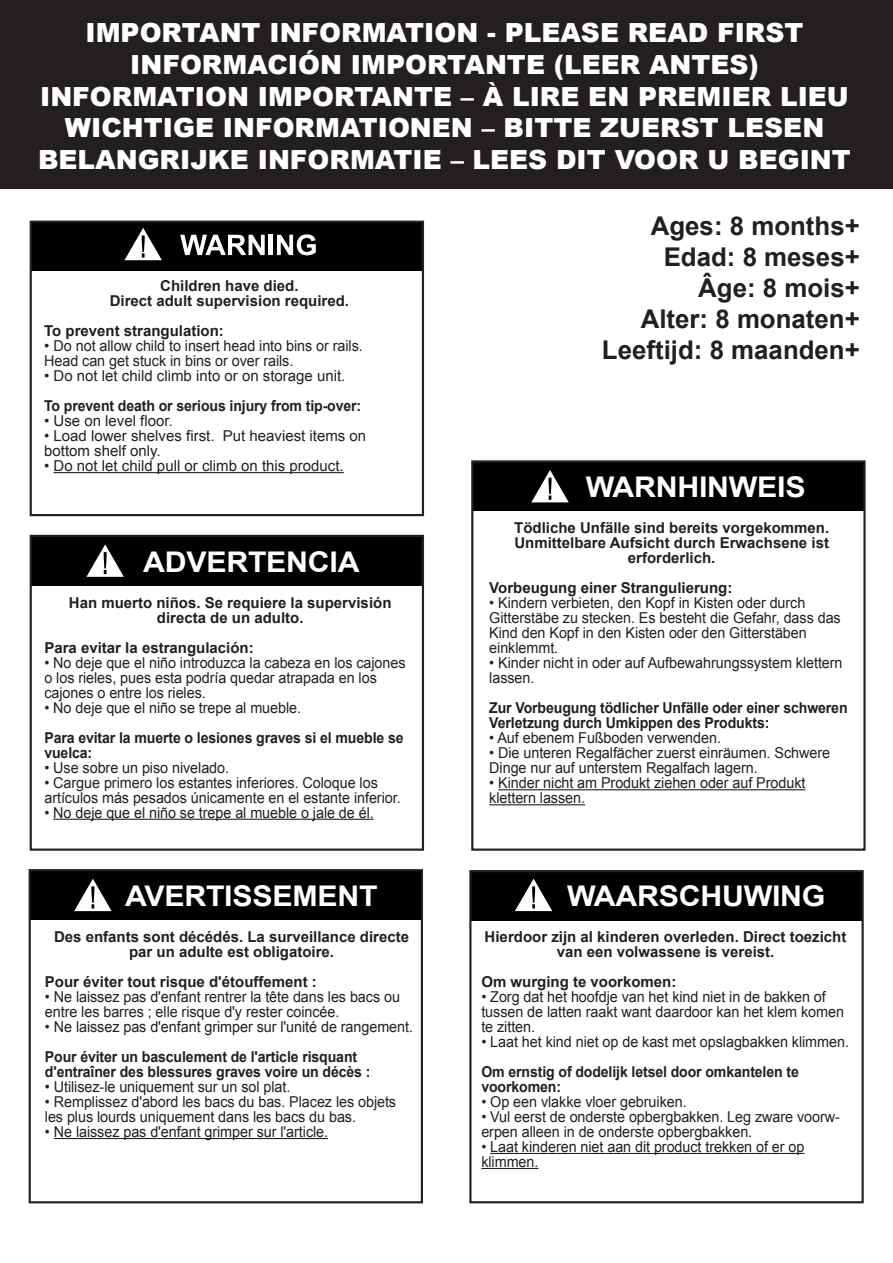
<style>
.page{position:relative;width:893px;height:1263px;background:#fff}
.page>*{position:absolute;margin:0;border:0;box-sizing:border-box;transform-origin:0 0}
.t1{font:700 28.5px "Arial";letter-spacing:-.01em;color:#fff;scale:1.06 1}
.t2{font:900 26.4px/31.7px "Arial";color:#fff;text-align:center}
.t3{font:700 25.8px/31px "Arial";color:#231f20;text-align:right}
.t4{font:15px/15px "Arial";letter-spacing:-.005em;color:#231f20;scale:.96 1}
.t5{font:700 15px/15px "Arial";color:#231f20;text-align:center}
.t6{font:700 15px/15px "Arial";color:#231f20;scale:.94 1}
.t7{font:15px/15px "Arial";letter-spacing:-.005em;color:#231f20}
</style>
<div class="page">
<div style="left:0;top:0;width:893px;height:189px;background:#231f20"></div>
<div style="left:31px;top:222px;width:392px;height:49px;background:#010101"></div>
<hr style="left:54px;top:472px;width:290px;height:1px;background:#231f20">
<svg style="left:124px;top:228px;width:38px;height:32px"></svg>
<svg style="left:180px;top:235px;width:85px;height:20px"></svg>
<hr style="left:269px;top:235px;width:4px;height:20px;background:#fff">
<svg style="left:277px;top:234px;width:39px;height:21px"></svg>
<div style="left:31px;top:536px;width:392px;height:49px;background:#010101"></div>
<hr style="left:53px;top:819px;width:321px;height:1px;background:#231f20">
<svg style="left:86px;top:544px;width:38px;height:33px"></svg>
<div style="left:30px;top:870px;width:392px;height:49px;background:#010101"></div>
<div style="left:470px;top:871px;width:393px;height:49px;background:#010101"></div>
<div style="left:472px;top:461px;width:392px;height:50px;background:#010101"></div>
<hr style="left:54px;top:1138px;width:274px;height:1px;background:#231f20">
<svg style="left:74px;top:879px;width:38px;height:32px"></svg>
<hr style="left:490px;top:1153px;width:314px;height:1px;background:#231f20">
<hr style="left:481px;top:1168px;width:57px;height:1px;background:#231f20">
<svg style="left:515px;top:879px;width:37px;height:32px"></svg>
<hr style="left:498px;top:789px;width:307px;height:1px;background:#231f20">
<hr style="left:489px;top:804px;width:96px;height:1px;background:#231f20">
<svg style="left:531px;top:470px;width:38px;height:32px"></svg>
<div style="left:30px;top:221px;width:394px;height:295px;border:2px solid #232020"></div>
<div style="left:29px;top:869px;width:394px;height:334px;border:2px solid #232020"></div>
<div style="left:469px;top:870px;width:395px;height:333px;border:2px solid #232020"></div>
<div style="left:471px;top:460px;width:395px;height:391px;border:2px solid #232020"></div>
<div style="left:30px;top:535px;width:394px;height:316px;border:2px solid #232020"></div>
<h2 class="t2" style="left:38px;top:16px;width:814px">IMPORTANT INFORMATION - PLEASE READ FIRST INFORMACIÓN IMPORTANTE (LEER ANTES)<br>INFORMATION IMPORTANTE – À LIRE EN PREMIER LIEU WICHTIGE INFORMATIONEN – BITTE ZUERST LESEN BELANGRIJKE INFORMATIE – LEES DIT VOOR U BEGINT</h2>
<p class="t5" style="left:110px;top:279px;width:241px">Children have died.<br>Direct adult supervision required.</p>
<p class="t5" style="left:44px;top:324px;width:181px">To prevent strangulation:</p>
<p class="t7" style="left:44px;top:338px;width:320px">• Do not allow child to insert head into bins or rails.<br>Head can get stuck in bins or over rails.</p>
<p class="t7" style="left:44px;top:368px;width:303px">• Do not let child climb into or on storage unit.</p>
<p class="t6" style="left:44px;top:399px;width:339px">To prevent death or serious injury from tip-over:</p>
<p class="t7" style="left:44px;top:413px;width:130px">• Use on level floor.</p>
<p class="t7" style="left:44px;top:428px;width:324px">• Load lower shelves first. Put heaviest items on bottom shelf only.</p>
<p class="t7" style="left:44px;top:458px;width:301px">• Do not let child pull or climb on this product.</p>
<h1 class="t1" style="left:143px;top:543px;width:206px">ADVERTENCIA</h1>
<p class="t5" style="left:69px;top:595px;width:324px">Han muerto niños. Se requiere la supervisión directa de un adulto.</p>
<p class="t5" style="left:44px;top:640px;width:211px">Para evitar la estrangulación:</p>
<p class="t4" style="left:44px;top:655px;width:378px">• No deje que el niño introduzca la cabeza en los cajones o los rieles, pues esta podría quedar atrapada en los cajones o entre los rieles.</p>
<p class="t4" style="left:44px;top:700px;width:269px">• No deje que el niño se trepe al mueble.</p>
<p class="t6" style="left:44px;top:730px;width:384px">Para evitar la muerte o lesiones graves si el mueble se vuelca:</p>
<p class="t4" style="left:44px;top:760px;width:194px">• Use sobre un piso nivelado.</p>
<p class="t4" style="left:44px;top:775px;width:373px">• Cargue primero los estantes inferiores. Coloque los artículos más pesados únicamente en el estante inferior.</p>
<p class="t4" style="left:44px;top:805px;width:345px">• No deje que el niño se trepe al mueble o jale de él.</p>
<h1 class="t1" style="left:125px;top:877px;width:240px">AVERTISSEMENT</h1>
<p class="t5" style="left:54px;top:929px;width:357px">Des enfants sont décédés. La surveillance directe par un adulte est obligatoire.</p>
<p class="t5" style="left:45px;top:974px;width:273px">Pour éviter tout risque d'étouffement :</p>
<p class="t4" style="left:45px;top:989px;width:371px">• Ne laissez pas d'enfant rentrer la tête dans les bacs ou entre les barres ; elle risque d'y rester coincée.</p>
<p class="t4" style="left:45px;top:1019px;width:385px">• Ne laissez pas d'enfant grimper sur l'unité de rangement.</p>
<p class="t6" style="left:45px;top:1049px;width:348px">Pour éviter un basculement de l'article risquant d'entraîner des blessures graves voire un décès :</p>
<p class="t4" style="left:45px;top:1079px;width:257px">• Utilisez-le uniquement sur un sol plat.</p>
<p class="t4" style="left:45px;top:1094px;width:367px">• Remplissez d'abord les bacs du bas. Placez les objets les plus lourds uniquement dans les bacs du bas.</p>
<p class="t4" style="left:45px;top:1124px;width:297px">• Ne laissez pas d'enfant grimper sur l'article.</p>
<h3 class="t3" style="left:602px;top:211px;width:259px">Ages: 8 months+<br>Edad: 8 meses+<br>Âge: 8 mois+<br>Alter: 8 monaten+<br>Leeftijd: 8 maanden+</h3>
<h1 class="t1" style="left:586px;top:468px;width:209px">WARNHINWEIS</h1>
<p class="t5" style="left:514px;top:521px;width:317px">Tödliche Unfälle sind bereits vorgekommen.<br>Unmittelbare Aufsicht durch Erwachsene ist erforderlich.</p>
<p class="t5" style="left:489px;top:581px;width:245px">Vorbeugung einer Strangulierung:</p>
<p class="t4" style="left:489px;top:596px;width:368px">• Kindern verbieten, den Kopf in Kisten oder durch Gitterstäbe zu stecken. Es besteht die Gefahr, dass das Kind den Kopf in den Kisten oder den Gitterstäben einklemmt.</p>
<p class="t4" style="left:489px;top:656px;width:370px">• Kinder nicht in oder auf Aufbewahrungssystem klettern lassen.</p>
<p class="t6" style="left:489px;top:701px;width:383px">Zur Vorbeugung tödlicher Unfälle oder einer schweren<br>Verletzung durch Umkippen des Produkts:</p>
<p class="t4" style="left:489px;top:731px;width:243px">• Auf ebenem Fußboden verwenden.</p>
<p class="t4" style="left:489px;top:746px;width:356px">• Die unteren Regalfächer zuerst einräumen. Schwere<br>Dinge nur auf unterstem Regalfach lagern.</p>
<p class="t4" style="left:489px;top:776px;width:331px">• Kinder nicht am Produkt ziehen oder auf Produkt klettern lassen.</p>
<h1 class="t1" style="left:567px;top:877px;width:245px">WAARSCHUWING</h1>
<p class="t5" style="left:485px;top:929px;width:363px">Hierdoor zijn al kinderen overleden. Direct toezicht van een volwassene is vereist.</p>
<p class="t5" style="left:481px;top:974px;width:197px">Om wurging te voorkomen:</p>
<p class="t4" style="left:481px;top:989px;width:379px">• Zorg dat het hoofdje van het kind niet in de bakken of tussen de latten raakt want daardoor kan het klem komen te zitten.</p>
<p class="t4" style="left:481px;top:1034px;width:384px">• Laat het kind niet op de kast met opslagbakken klimmen.</p>
<p class="t6" style="left:481px;top:1064px;width:339px">Om ernstig of dodelijk letsel door omkantelen te voorkomen:</p>
<p class="t4" style="left:481px;top:1094px;width:215px">• Op een vlakke vloer gebruiken.</p>
<p class="t4" style="left:481px;top:1109px;width:375px">• Vul eerst de onderste opbergbakken. Leg zware voorw&shy;erpen alleen in de onderste opbergbakken.</p>
<p class="t4" style="left:481px;top:1139px;width:338px">• Laat kinderen niet aan dit product trekken of er op klimmen.</p>
</div>
